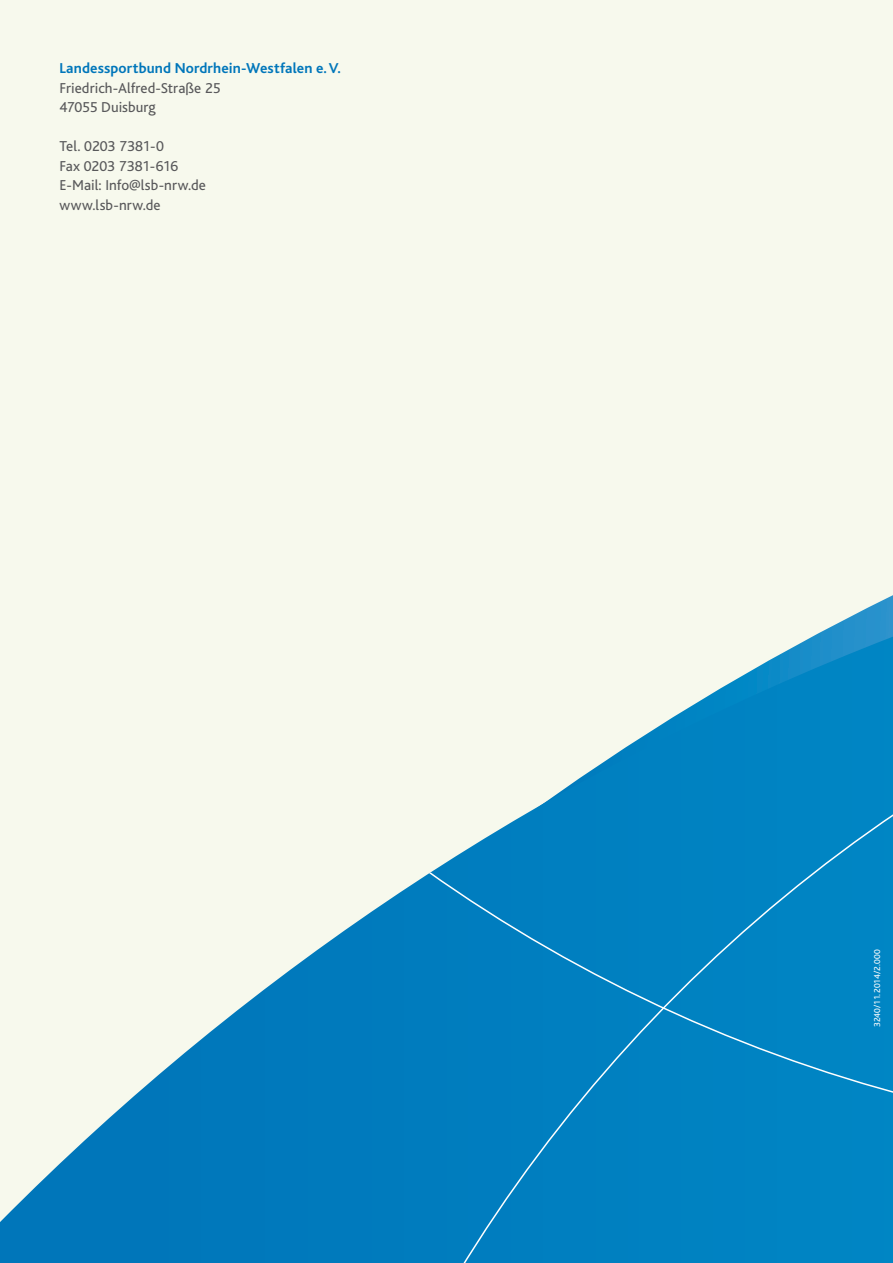
<style>
.page{position:relative;width:893px;height:1263px;background:#f7f9ed}
.page>*{position:absolute;margin:0;border:0;box-sizing:border-box;transform-origin:0 0}
.t1{font:15px/19.5px "Bliss";letter-spacing:.005em;color:#58585a}
.t2{font:700 15px "Bliss";letter-spacing:.01em;color:#0076ba}
.t3{font:9px "Bliss";letter-spacing:.005em;color:#fff}
</style>
<div class="page">
<svg style="left:812px;top:595px;width:81px;height:42px"></svg>
<div style="left:0;top:1146px;width:893px;height:117px;background:#007dbf"></div>
<svg style="left:78px;top:637px;width:815px;height:509px"></svg>
<p class="t2" style="left:60px;top:60px;width:283px">Landessportbund Nordrhein-Westfalen e. V.</p>
<p class="t1" style="left:60px;top:78px;width:163px">Friedrich-Alfred-Straße 25<br>47055 Duisburg</p>
<p class="t1" style="left:60px;top:137px;width:148px">Tel. 0203 7381-0<br>Fax 0203 7381-616<br>E-Mail: Info@lsb-nrw.de www.lsb-nrw.de</p>
<p class="t3" style="left:872px;top:1027px;width:80px;rotate:-90deg">3240/11.2014/2.000</p>
</div>
